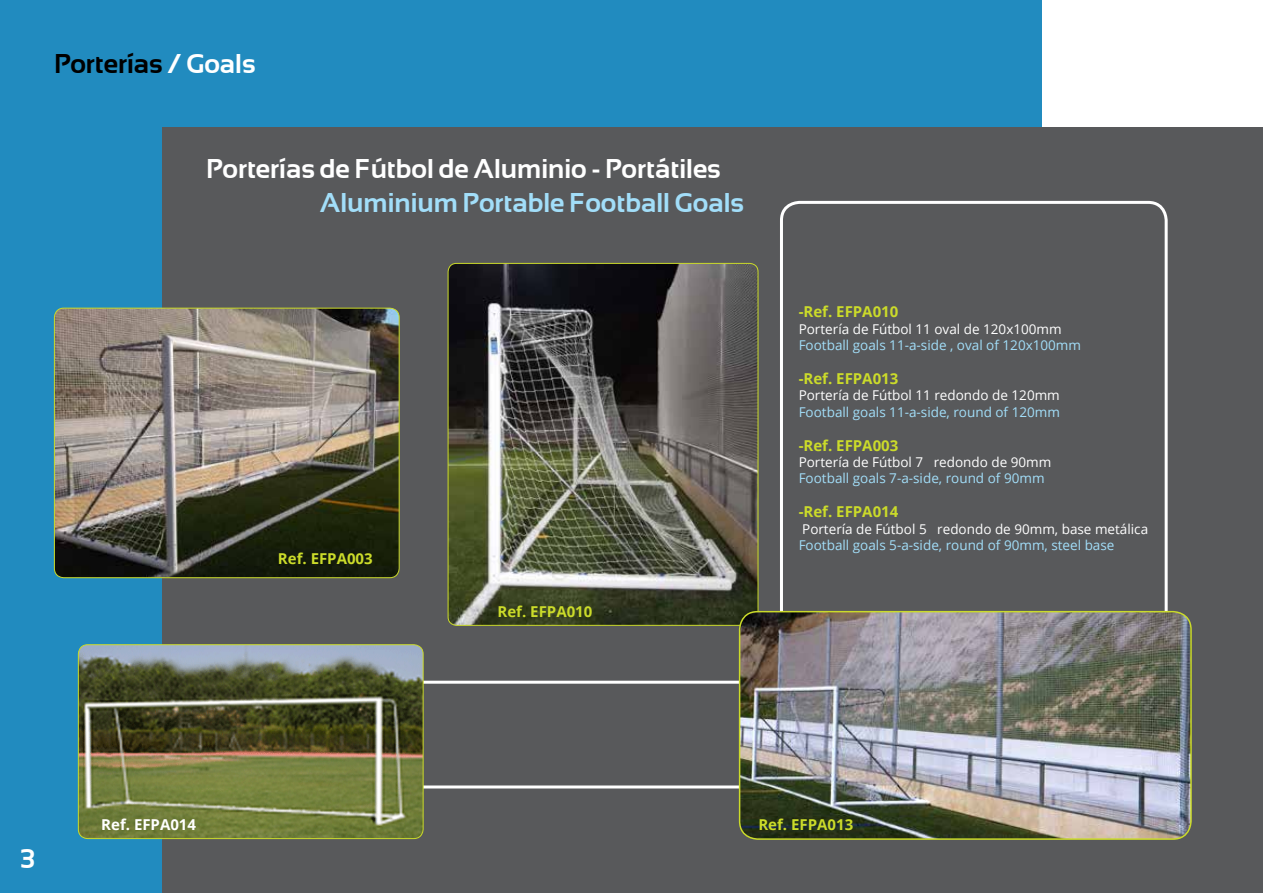
<style>
.page{position:relative;width:1263px;height:893px;background:#fff}
.page>*{position:absolute;margin:0;border:0;box-sizing:border-box;transform-origin:0 0}
.t1{font:700 27px "Sansation";color:#fff}
.t2{font:700 27px "Sansation";color:#a2def9}
.t3{font:700 27px "Sansation";color:#000}
.t4{font:700 15px "Open Sans";color:#cbdb2a}
.t5{font:700 15px "Open Sans";color:#fff}
.t6{font:13.5px "Open Sans";color:#a2def9}
.t7{font:13.5px "Open Sans";color:#fff}
.s1{color:#fff}
</style>
<div class="page">
<div style="left:0;top:0;width:1041px;height:893px;background:#218bbf"></div>
<div style="left:162px;top:127px;width:1101px;height:766px;background:#58595b"></div>
<div style="left:355px;top:681px;width:737px;height:107px;border:3px solid #fff;border-radius:18px"></div>
<div style="left:780px;top:201px;width:388px;height:440px;border:3px solid #fff;border-radius:18px"></div>
<img style="left:448px;top:263px;width:310px;height:362px">
<div style="left:448px;top:263px;width:310px;height:363px;border:1px solid #cbdb2a;border-radius:8px"></div>
<img style="left:54px;top:308px;width:344px;height:270px">
<div style="left:54px;top:308px;width:346px;height:270px;border:1px solid #cbdb2a;border-radius:9px"></div>
<img style="left:78px;top:645px;width:345px;height:194px">
<div style="left:78px;top:644px;width:345px;height:195px;border:1px solid #cbdb2a;border-radius:9px"></div>
<img style="left:740px;top:612px;width:451px;height:227px">
<div style="left:739px;top:611px;width:453px;height:229px;border:2px solid #cbdb2a;border-radius:18px"></div>
<h1 class="t3" style="left:54px;top:48px;width:203px">Porterías <span class="s1">/ Goals</span></h1>
<h1 class="t1" style="left:206px;top:153px;width:516px">Porterías de Fútbol de Aluminio - Portátiles</h1>
<h1 class="t2" style="left:320px;top:187px;width:426px">Aluminium Portable Football Goals</h1>
<p class="t4" style="left:278px;top:548px;width:96px">Ref. EFPA003</p>
<p class="t4" style="left:497px;top:601px;width:96px">Ref. EFPA010</p>
<p class="t4" style="left:799px;top:301px;width:101px">-Ref. EFPA010</p>
<p class="t7" style="left:799px;top:320px;width:264px">Portería de Fútbol 11 oval de 120x100mm</p>
<p class="t6" style="left:799px;top:336px;width:284px">Football goals 11-a-side , oval of 120x100mm</p>
<p class="t4" style="left:799px;top:368px;width:101px">-Ref. EFPA013</p>
<p class="t7" style="left:799px;top:386px;width:263px">Portería de Fútbol 11 redondo de 120mm</p>
<p class="t6" style="left:799px;top:402px;width:263px">Football goals 11-a-side, round of 120mm</p>
<p class="t4" style="left:799px;top:435px;width:101px">-Ref. EFPA003</p>
<p class="t7" style="left:799px;top:453px;width:254px">Portería de Fútbol 7 redondo de 90mm</p>
<p class="t6" style="left:799px;top:469px;width:247px">Football goals 7-a-side, round of 90mm</p>
<p class="t4" style="left:799px;top:501px;width:101px">-Ref. EFPA014</p>
<p class="t7" style="left:802px;top:519px;width:347px">Portería de Fútbol 5 redondo de 90mm, base metálica</p>
<p class="t6" style="left:799px;top:536px;width:317px">Football goals 5-a-side, round of 90mm, steel base</p>
<h1 class="t1" style="left:20px;top:843px;width:16px">3</h1>
<p class="t5" style="left:101px;top:814px;width:96px">Ref. EFPA014</p>
<p class="t4" style="left:758px;top:814px;width:96px">Ref. EFPA013</p>
</div>
